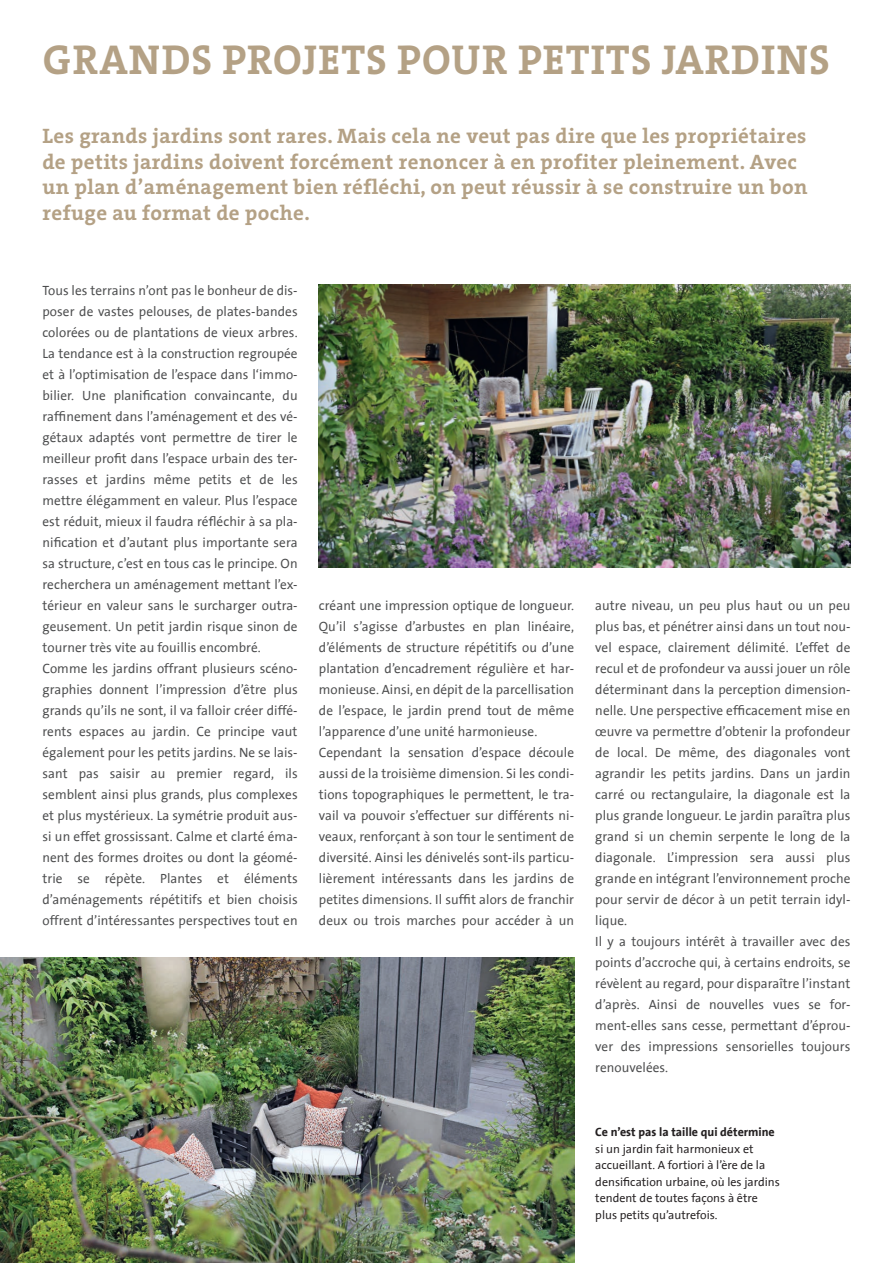
<style>
.page{position:relative;width:893px;height:1263px;background:#fff}
.page>*{position:absolute;margin:0;border:0;box-sizing:border-box;transform-origin:0 0}
.t1{font:42px "The Serif HP7 Bld";letter-spacing:.025em;color:#b4a185}
.t2{font:21px/25.5px "The Serif HP7 Bld";letter-spacing:.02em;color:#b4a185}
.t3{font:13.5px/21px "The Sans Office";letter-spacing:.005em;color:#4b4c4d}
.t4{font:12px/16.5px "The Sans Office";color:#231f20}
.t5{font:700 12px "The Sans Office";color:#231f20}
</style>
<div class="page">
<img style="left:319px;top:285px;width:531px;height:283px">
<img style="left:0;top:958px;width:574px;height:305px">
<h1 class="t1" style="left:43px;top:32px;width:788px">GRANDS PROJETS POUR PETITS JARDINS</h1>
<p class="t2" style="left:43px;top:123px;width:766px">Les grands jardins sont rares. Mais cela ne veut pas dire que les propriétaires de petits jardins doivent forcément renoncer à en profiter pleinement. Avec un plan d’aménagement bien réfléchi, on peut réussir à se construire un bon refuge au format de poche.</p>
<p class="t3" style="left:43px;top:280px;width:257px">Tous les terrains n’ont pas le bonheur de dis&shy;poser de vastes pelouses, de plates-bandes colorées ou de plantations de vieux arbres.<br>La tendance est à la construction regroupée et à l’optimisation de l’espace dans l‘immo&shy;bilier. Une planification convaincante, du raffinement dans l’aménagement et des vé&shy;gétaux adaptés vont permettre de tirer le meilleur profit dans l’espace urbain des ter&shy;rasses et jardins même petits et de les mettre élégamment en valeur. Plus l’espace est réduit, mieux il faudra réfléchir à sa pla&shy;nification et d’autant plus importante sera sa structure, c’est en tous cas le principe. On recherchera un aménagement mettant l’ex&shy;térieur en valeur sans le surcharger outra&shy;geusement. Un petit jardin risque sinon de tourner très vite au fouillis encombré.<br>Comme les jardins offrant plusieurs scéno&shy;graphies donnent l’impression d’être plus grands qu’ils ne sont, il va falloir créer diffé&shy;rents espaces au jardin. Ce principe vaut également pour les petits jardins. Ne se lais&shy;sant pas saisir au premier regard, ils semblent ainsi plus grands, plus complexes et plus mystérieux. La symétrie produit aus&shy;si un effet grossissant. Calme et clarté éma&shy;nent des formes droites ou dont la géomé&shy;trie se répète. Plantes et éléments d’aménagements répétitifs et bien choisis offrent d’intéressantes perspectives tout en</p>
<p class="t3" style="left:319px;top:595px;width:257px">créant une impression optique de longueur.<br>Qu’il s’agisse d’arbustes en plan linéaire, d’éléments de structure répétitifs ou d’une plantation d’encadrement régulière et har&shy;monieuse. Ainsi, en dépit de la parcellisation de l’espace, le jardin prend tout de même l’apparence d’une unité harmonieuse.<br>Cependant la sensation d’espace découle aussi de la troisième dimension. Si les condi&shy;tions topographiques le permettent, le tra&shy;vail va pouvoir s’effectuer sur différents ni&shy;veaux, renforçant à son tour le sentiment de diversité. Ainsi les dénivelés sont-ils particu&shy;lièrement intéressants dans les jardins de petites dimensions. Il suffit alors de franchir deux ou trois marches pour accéder à un</p>
<p class="t3" style="left:595px;top:595px;width:257px">autre niveau, un peu plus haut ou un peu plus bas, et pénétrer ainsi dans un tout nou&shy;vel espace, clairement délimité. L’effet de recul et de profondeur va aussi jouer un rôle déterminant dans la perception dimension&shy;nelle. Une perspective efficacement mise en œuvre va permettre d’obtenir la profondeur de local. De même, des diagonales vont agrandir les petits jardins. Dans un jardin carré ou rectangulaire, la diagonale est la plus grande longueur. Le jardin paraîtra plus grand si un chemin serpente le long de la diagonale. L’impression sera aussi plus grande en intégrant l’environnement proche pour servir de décor à un petit terrain idyl&shy;lique.<br>Il y a toujours intérêt à travailler avec des points d’accroche qui, à certains endroits, se révèlent au regard, pour disparaître l’instant d’après. Ainsi de nouvelles vues se for&shy;ment-elles sans cesse, permettant d’éprou&shy;ver des impressions sensorielles toujours renouvelées.</p>
<p class="t5" style="left:595px;top:1126px;width:181px">Ce n’est pas la taille qui détermine</p>
<p class="t4" style="left:595px;top:1141px;width:186px">si un jardin fait harmonieux et accueillant. A fortiori à l’ère de la densification urbaine, où les jardins tendent de toutes façons à être plus petits qu’autrefois.</p>
</div>
